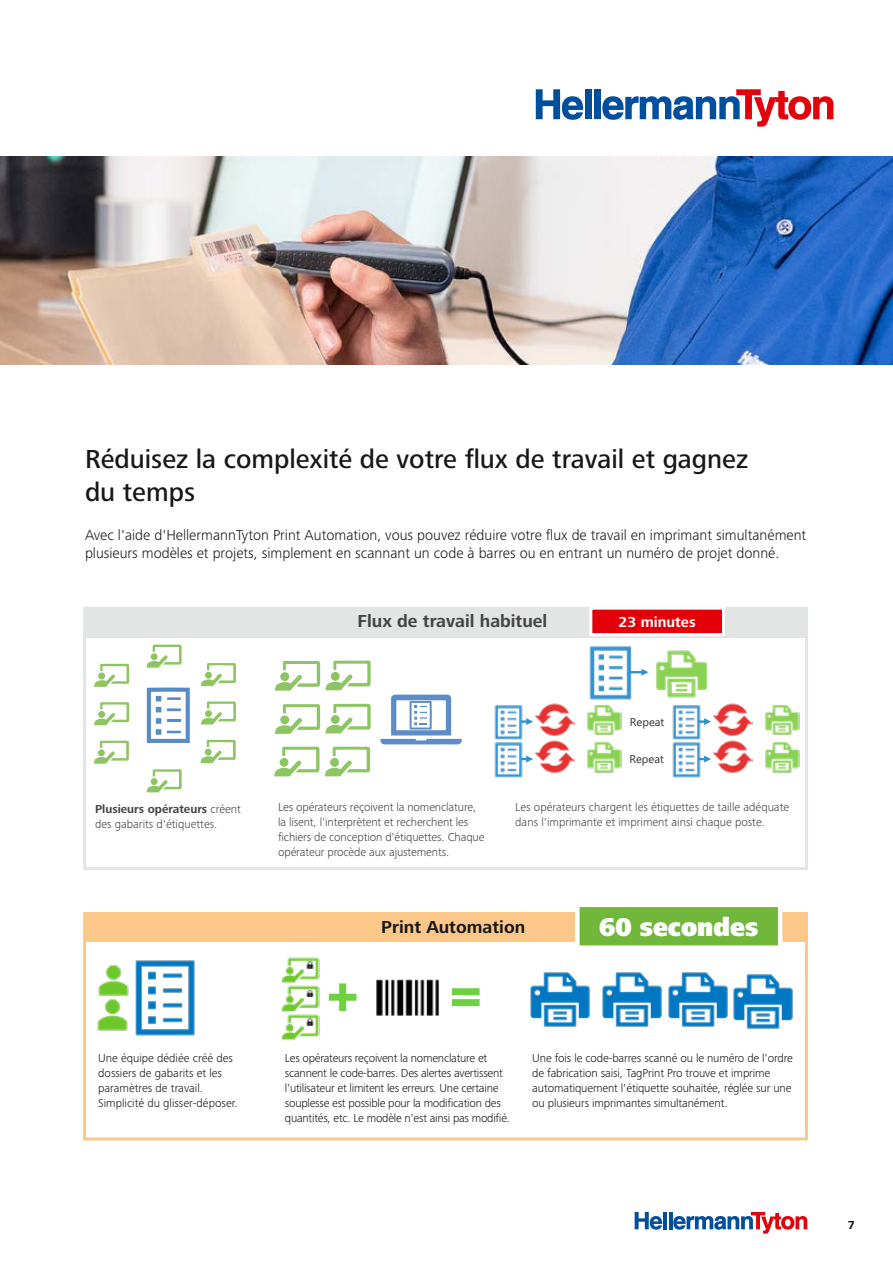
<style>
.page{position:relative;width:893px;height:1263px;background:#fff}
.page>*{position:absolute;margin:0;border:0;box-sizing:border-box;transform-origin:0 0}
.t1{font:58.65px "Impact";color:#6ed142}
.t2{font:500 27px/33px "Frutiger Next LTW1 G";color:#181716}
.t3{font:900 26.7px "Frutiger Next LTW1 G";color:#fff;scale:.92 1}
.t4{font:700 18px "Frutiger Next LTW1 G";color:#181716}
.t5{font:300 15px/18px "Frutiger Next LTW1 G";color:#181716}
.t6{font:700 15px "Frutiger Next LTW1 G";color:#fff}
.t7{font:300 12px/15px "Frutiger Next LTW1 G";letter-spacing:-.01em;color:#181716}
.t8{font:700 12px "Frutiger Next LTW1 G";color:#181716}
.t9{font:11.25px "Segoe UI";color:#000}
.s1{font-weight:700}
</style>
<div class="page">
<hr style="left:663px;top:1212px;width:4px;height:17px;background:#004e9e">
<hr style="left:669px;top:1212px;width:3px;height:17px;background:#004e9e">
<svg style="left:635px;top:1212px;width:27px;height:17px"></svg>
<svg style="left:673px;top:1212px;width:134px;height:21px"></svg>
<img style="left:0;top:156px;width:893px;height:209px">
<img style="left:98px;top:964px;width:22px;height:30px">
<img style="left:120px;top:960px;width:75px;height:76px">
<img style="left:97px;top:994px;width:36px;height:42px">
<img style="left:282px;top:957px;width:38px;height:22px">
<svg style="left:306px;top:961px;width:8px;height:8px"></svg>
<img style="left:281px;top:979px;width:39px;height:28px">
<svg style="left:306px;top:989px;width:8px;height:9px"></svg>
<img style="left:281px;top:1007px;width:39px;height:33px">
<svg style="left:306px;top:1018px;width:8px;height:8px"></svg>
<img style="left:376px;top:979px;width:64px;height:37px">
<img style="left:530px;top:972px;width:60px;height:55px">
<img style="left:602px;top:972px;width:60px;height:55px">
<img style="left:668px;top:972px;width:60px;height:55px">
<img style="left:733px;top:974px;width:60px;height:55px">
<div style="left:83px;top:912px;width:725px;height:228px;border:3px solid #fbc88a"></div>
<div style="left:85px;top:912px;width:722px;height:29px;background:#fbc88a"></div>
<div style="left:577px;top:905px;width:203px;height:43px;background:#71b73c"></div>
<div style="left:575px;top:902px;width:207px;height:48px;border:4px solid #fff"></div>
<div style="left:585px;top:89px;width:6px;height:30px;background:#004e9e"></div>
<div style="left:594px;top:89px;width:7px;height:30px;background:#004e9e"></div>
<svg style="left:536px;top:89px;width:47px;height:31px"></svg>
<svg style="left:602px;top:89px;width:231px;height:38px"></svg>
<svg style="left:83px;top:606px;width:725px;height:264px"></svg>
<div style="left:591px;top:608px;width:132px;height:27px;background:#e3000b"></div>
<div style="left:589px;top:607px;width:136px;height:29px;border:3px solid #fff"></div>
<h2 class="t2" style="left:85px;top:444px;width:665px">Réduisez la complexité de votre flux de travail et gagnez du temps</h2>
<p class="t5" style="left:85px;top:526px;width:723px">Avec l'aide d'HellermannTyton Print Automation, vous pouvez réduire votre flux de travail en imprimant simultanément plusieurs modèles et projets, simplement en scannant un code à barres ou en entrant un numéro de projet donné.</p>
<p class="t7" style="left:95px;top:802px;width:148px"><span class="s1">Plusieurs opérateurs</span> créent des gabarits d'étiquettes.</p>
<h3 class="t4" style="left:358px;top:611px;width:191px">Flux de travail habituel</h3>
<p class="t6" style="left:619px;top:613px;width:79px">23 minutes</p>
<p class="t9" style="left:630px;top:711px;width:36px">Repeat</p>
<p class="t9" style="left:629px;top:748px;width:36px">Repeat</p>
<p class="t7" style="left:278px;top:800px;width:208px">Les opérateurs reçoivent la nomenclature, la lisent, l'interprètent et recherchent les fichiers de conception d'étiquettes. Chaque opérateur procède aux ajustements.</p>
<p class="t7" style="left:515px;top:800px;width:275px">Les opérateurs chargent les étiquettes de taille adéquate dans l'imprimante et impriment ainsi chaque poste.</p>
<h3 class="t4" style="left:381px;top:917px;width:145px">Print Automation</h3>
<h3 class="t3" style="left:599px;top:912px;width:175px">60 secondes</h3>
<h1 class="t1" style="left:327px;top:952px;width:33px">+</h1>
<h1 class="t1" style="left:450px;top:952px;width:33px">=</h1>
<p class="t7" style="left:98px;top:1050px;width:141px">Une équipe dédiée créé des dossiers de gabarits et les paramètres de travail.<br>Simplicité du glisser-déposer.</p>
<p class="t7" style="left:285px;top:1050px;width:227px">Les opérateurs reçoivent la nomenclature et scannent le code-barres. Des alertes avertissent l'utilisateur et limitent les erreurs. Une certaine souplesse est possible pour la modification des quantités, etc. Le modèle n'est ainsi pas modifié.</p>
<p class="t7" style="left:532px;top:1050px;width:262px">Une fois le code-barres scanné ou le numéro de l'ordre de fabrication saisi, TagPrint Pro trouve et imprime automatiquement l'étiquette souhaitée, réglée sur une ou plusieurs imprimantes simultanément.</p>
<p class="t8" style="left:848px;top:1218px;width:9px">7</p>
</div>
